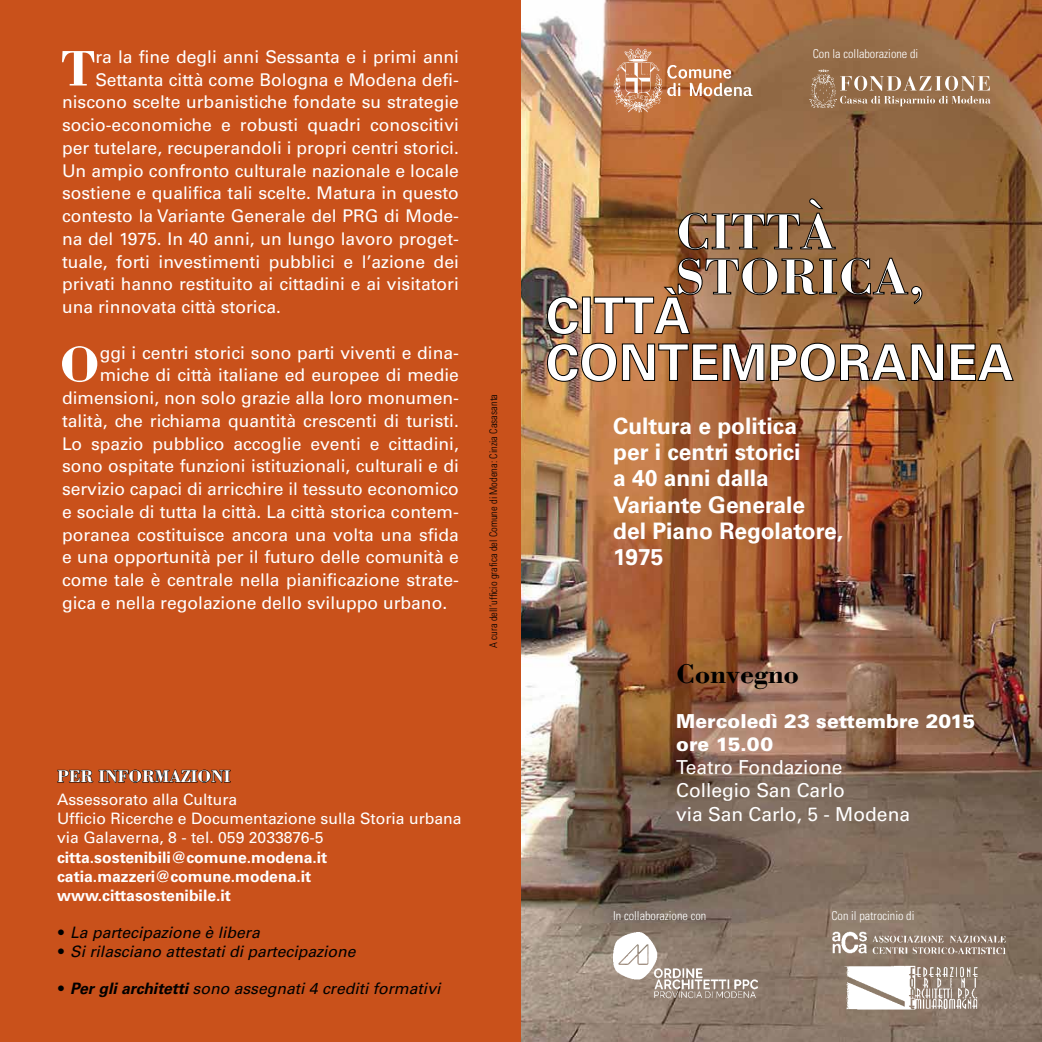
<style>
.page{position:relative;width:1042px;height:1042px;background:#fff}
.page>*{position:absolute;margin:0;border:0;box-sizing:border-box;transform-origin:0 0}
.t1{font:700 51.62px "Bodoni";color:#fff}
.t2{font:700 28px "Bodoni";color:#000}
.t3{font:700 22.75px/26.2px "Univers";color:#fff}
.t4{font:19.25px/22.8px "Univers";color:#fff}
.t5{font:900 19.25px/22.8px "Univers";color:#fff}
.t6{font:17.5px "Univers";color:#fff}
.t7{font:700 17.5px "Bodoni";color:#fff}
.t8{font:italic 15.75px "Univers";color:#000}
.t9{font:15.75px/19.2px "Univers";color:#fff}
.t10{font:700 15.75px/19.2px "Univers";color:#fff}
.t11{font:300 condensed 12.25px "Univers";color:#fff}
.t12{font:300 condensed 10.5px "Univers";color:#000}
.s1{font-weight:900;font-style:normal}
.s2{font-weight:700}
</style>
<div class="page">
<div style="left:0;top:0;width:521px;height:1042px;background:#c9511b"></div>
<img style="left:521px;top:0;width:521px;height:1042px">
<img style="left:613px;top:933px;width:145px;height:66px">
<img style="left:831px;top:965px;width:146px;height:44px">
<img style="left:831px;top:931px;width:176px;height:23px">
<img style="left:546px;top:342px;width:468px;height:40px">
<img style="left:546px;top:257px;width:377px;height:78px">
<svg style="left:677px;top:198px;width:159px;height:52px;background:#98795e"></svg>
<svg style="left:57px;top:769px;width:174px;height:14px"></svg>
<img style="left:613px;top:49px;width:139px;height:64px">
<svg style="left:840px;top:76px;width:150px;height:30px;background:#ab8c70"></svg>
<img style="left:810px;top:69px;width:26px;height:39px">
<h1 class="t1" style="left:61px;top:36px;width:36px">T</h1>
<p class="t6" style="left:95px;top:46px;width:365px">ra la fine degli anni Sessanta e i primi anni</p>
<p class="t6" style="left:95px;top:69px;width:365px">Settanta città come Bologna e Modena defi-</p>
<p class="t6" style="left:62px;top:92px;width:398px">niscono scelte urbanistiche fondate su strategie</p>
<p class="t6" style="left:62px;top:114px;width:398px">socio-economiche e robusti quadri conoscitivi</p>
<p class="t6" style="left:62px;top:137px;width:398px">per tutelare, recuperandoli i propri centri storici.</p>
<p class="t6" style="left:62px;top:160px;width:398px">Un ampio confronto culturale nazionale e locale</p>
<p class="t6" style="left:62px;top:183px;width:398px">sostiene e qualifica tali scelte. Matura in questo</p>
<p class="t6" style="left:62px;top:205px;width:398px">contesto la Variante Generale del PRG di Mode-</p>
<p class="t6" style="left:62px;top:228px;width:398px">na del 1975. In 40 anni, un lungo lavoro proget-</p>
<p class="t6" style="left:62px;top:251px;width:398px">tuale, forti investimenti pubblici e l’azione dei</p>
<p class="t6" style="left:62px;top:274px;width:398px">privati hanno restituito ai cittadini e ai visitatori</p>
<p class="t6" style="left:62px;top:296px;width:221px">una rinnovata città storica.</p>
<h1 class="t1" style="left:60px;top:332px;width:42px">O</h1>
<p class="t6" style="left:100px;top:342px;width:361px">ggi i centri storici sono parti viventi e dina-</p>
<p class="t6" style="left:100px;top:365px;width:361px">miche di città italiane ed europee di medie</p>
<p class="t6" style="left:62px;top:387px;width:398px">dimensioni, non solo grazie alla loro monumen-</p>
<p class="t6" style="left:62px;top:410px;width:398px">talità, che richiama quantità crescenti di turisti.</p>
<p class="t6" style="left:62px;top:433px;width:398px">Lo spazio pubblico accoglie eventi e cittadini,</p>
<p class="t6" style="left:62px;top:456px;width:398px">sono ospitate funzioni istituzionali, culturali e di</p>
<p class="t6" style="left:62px;top:478px;width:398px">servizio capaci di arricchire il tessuto economico</p>
<p class="t6" style="left:62px;top:501px;width:398px">e sociale di tutta la città. La città storica contem-</p>
<p class="t6" style="left:62px;top:524px;width:398px">poranea costituisce ancora una volta una sfida</p>
<p class="t6" style="left:62px;top:547px;width:398px">e una opportunità per il futuro delle comunità e</p>
<p class="t6" style="left:62px;top:569px;width:398px">come tale è centrale nella pianificazione strate-</p>
<p class="t6" style="left:62px;top:592px;width:387px">gica e nella regolazione dello sviluppo urbano.</p>
<p class="t12" style="left:487px;top:648px;width:256px;rotate:-90deg">A cura dell’ufficio grafica del Comune di Modena: Cinzia Casasanta</p>
<p class="t7" style="left:57px;top:765px;width:175px">PER INFORMAZIONI</p>
<p class="t9" style="left:57px;top:789px;width:406px">Assessorato alla Cultura<br>Ufficio Ricerche e Documentazione sulla Storia urbana via Galaverna, 8 - tel. 059 2033876-5</p>
<p class="t10" style="left:57px;top:847px;width:272px">citta.sostenibili@comune.modena.it catia.mazzeri@comune.modena.it www.cittasostenibile.it</p>
<p class="t8" style="left:57px;top:923px;width:204px"><span class="s1">•</span> La partecipazione è libera</p>
<p class="t8" style="left:57px;top:942px;width:300px"><span class="s1">•</span> Si rilasciano attestati di partecipazione</p>
<p class="t8" style="left:57px;top:979px;width:385px"><span class="s1">•</span> <span class="s2">Per gli architetti</span> sono assegnati 4 crediti formativi</p>
<p class="t11" style="left:813px;top:46px;width:107px">Con la collaborazione di</p>
<h3 class="t3" style="left:613px;top:413px;width:231px">Cultura e politica<br>per i centri storici<br>a 40 anni dalla<br>Variante Generale del Piano Regolatore,<br>1975</h3>
<h2 class="t2" style="left:676px;top:656px;width:124px">CONVEGNO</h2>
<p class="t5" style="left:676px;top:710px;width:300px">Mercoledì 23 settembre 2015 ore 15.00</p>
<p class="t4" style="left:676px;top:756px;width:170px">Teatro Fondazione<br>Collegio San Carlo</p>
<p class="t4" style="left:676px;top:803px;width:235px">via San Carlo, 5 - Modena</p>
<p class="t11" style="left:613px;top:909px;width:95px">In collaborazione con</p>
<p class="t11" style="left:831px;top:909px;width:84px">Con il patrocinio di</p>
</div>
